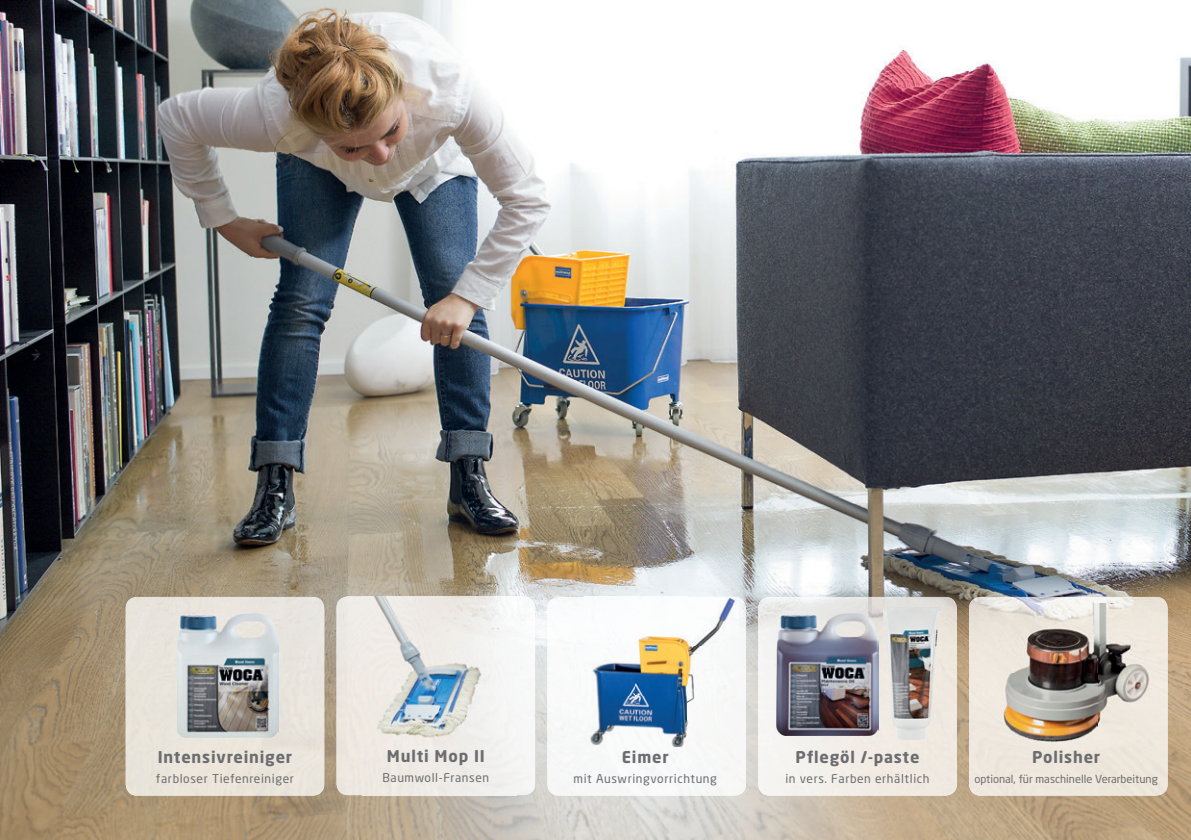
<style>
.page{position:relative;width:1191px;height:840px;background:#fff}
.page>*{position:absolute;margin:0;border:0;box-sizing:border-box;transform-origin:0 0}
.t1{font:700 16px "Neo Sans Pro";letter-spacing:.05em;color:#6c6d70}
.t2{font:12px "Neo Sans Pro";letter-spacing:.05em;color:#6c6d70}
.t3{font:11px "Neo Sans Pro";color:#6c6d70}
</style>
<div class="page">
<img style="left:0;top:0;width:1191px;height:839px">
<div style="left:126px;top:596px;width:198px;height:199px;background:#e9e4db"></div>
<img style="left:177px;top:613px;width:101px;height:123px">
<img style="left:336px;top:596px;width:199px;height:198px">
<img style="left:362px;top:596px;width:154px;height:199px">
<img style="left:547px;top:596px;width:199px;height:199px">
<img style="left:584px;top:595px;width:155px;height:151px">
<img style="left:969px;top:596px;width:198px;height:199px">
<img style="left:758px;top:596px;width:198px;height:199px">
<img style="left:777px;top:612px;width:101px;height:123px">
<img style="left:884px;top:606px;width:56px;height:133px">
<img style="left:977px;top:603px;width:180px;height:141px">
<h1 class="t1" style="left:158px;top:746px;width:136px">Intensivreiniger</h1>
<p class="t2" style="left:156px;top:770px;width:139px">farbloser Tiefenreiniger</p>
<h1 class="t1" style="left:387px;top:745px;width:99px">Multi Mop II</h1>
<p class="t2" style="left:382px;top:770px;width:108px">Baumwoll-Fransen</p>
<h1 class="t1" style="left:622px;top:746px;width:48px">Eimer</h1>
<p class="t2" style="left:573px;top:770px;width:145px">mit Auswringvorrichtung</p>
<h1 class="t1" style="left:795px;top:746px;width:126px">Pflegöl /-paste</h1>
<p class="t2" style="left:785px;top:770px;width:146px">in vers. Farben erhältlich</p>
<h1 class="t1" style="left:1032px;top:746px;width:70px">Polisher</h1>
<p class="t3" style="left:974px;top:771px;width:185px">optional, für maschinelle Verarbeitung</p>
</div>
